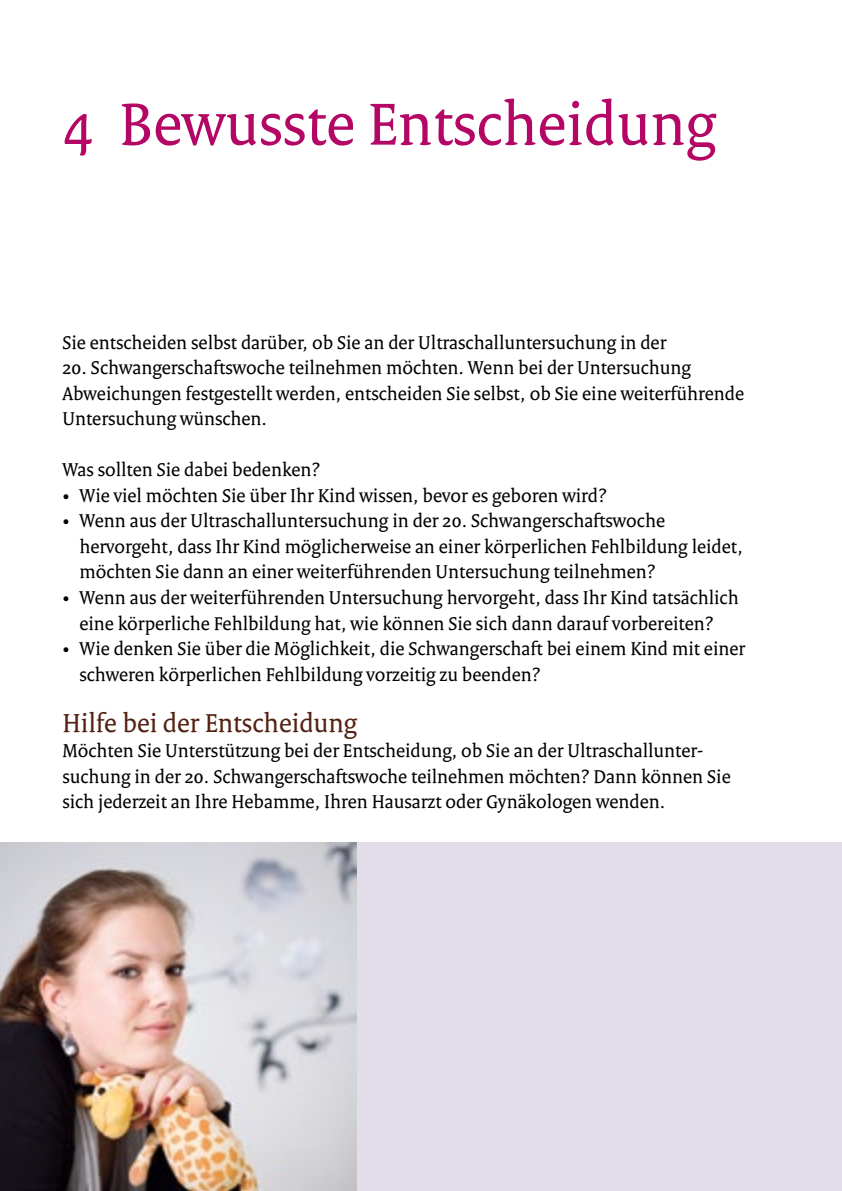
<style>
.page{position:relative;width:842px;height:1191px;background:#fff}
.page>*{position:absolute;margin:0;border:0;box-sizing:border-box;transform-origin:0 0}
._03_RIVM_Hoofdstukko{font:64px "Rijksoverheid Serif";color:#b40664}
._05_RIVM_Paragraafko{font:28px "Rijksoverheid Serif";color:#522112}
._10_RIVM_Broodtekst{font:20px/25.6px "Rijksoverheid Serif";color:#000}
</style>
<div class="page">
<div style="left:356px;top:842px;width:486px;height:349px;background:#e3ddea"></div>
<img style="left:0;top:842px;width:356px;height:349px">
<p class="_03_RIVM_Hoofdstukko" style="left:62px;top:86px;width:655px">4 Bewusste Entscheidung</p>
<p class="_10_RIVM_Broodtekst" style="left:62px;top:329px;width:605px">Sie entscheiden selbst darüber, ob Sie an der Ultraschalluntersuchung in der</p>
<p class="_10_RIVM_Broodtekst" style="left:62px;top:355px;width:683px">20. Schwangerschaftswoche teilnehmen möchten. Wenn bei der Untersuchung<br>Abweichungen festgestellt werden, entscheiden Sie selbst, ob Sie eine weiterführende<br>Untersuchung wünschen.</p>
<p class="_10_RIVM_Broodtekst" style="left:62px;top:457px;width:259px">Was sollten Sie dabei bedenken?</p>
<p class="_10_RIVM_Broodtekst" style="left:62px;top:482px;width:546px">• Wie viel möchten Sie über Ihr Kind wissen, bevor es geboren wird?</p>
<p class="_10_RIVM_Broodtekst" style="left:79px;top:508px;width:665px;text-indent:-17px">• Wenn aus der Ultraschalluntersuchung in der 20. Schwangerschaftswoche hervorgeht, dass Ihr Kind möglicherweise an einer körperlichen Fehlbildung leidet, möchten Sie dann an einer weiterführenden Untersuchung teilnehmen?</p>
<p class="_10_RIVM_Broodtekst" style="left:62px;top:584px;width:678px;text-align:center">• Wenn aus der weiterführenden Untersuchung hervorgeht, dass Ihr Kind tatsächlich eine körperliche Fehlbildung hat, wie können Sie sich dann darauf vorbereiten?</p>
<p class="_10_RIVM_Broodtekst" style="left:79px;top:635px;width:667px;text-indent:-17px">• Wie denken Sie über die Möglichkeit, die Schwangerschaft bei einem Kind mit einer schweren körperlichen Fehlbildung vorzeitig zu beenden?</p>
<p class="_05_RIVM_Paragraafko" style="left:62px;top:706px;width:296px">Hilfe bei der Entscheidung</p>
<p class="_10_RIVM_Broodtekst" style="left:62px;top:737px;width:670px">Möchten Sie Unterstützung bei der Entscheidung, ob Sie an der Ultraschallunter&shy;suchung in der 20. Schwangerschaftswoche teilnehmen möchten? Dann können Sie sich jederzeit an Ihre Hebamme, Ihren Hausarzt oder Gynäkologen wenden.</p>
</div>
